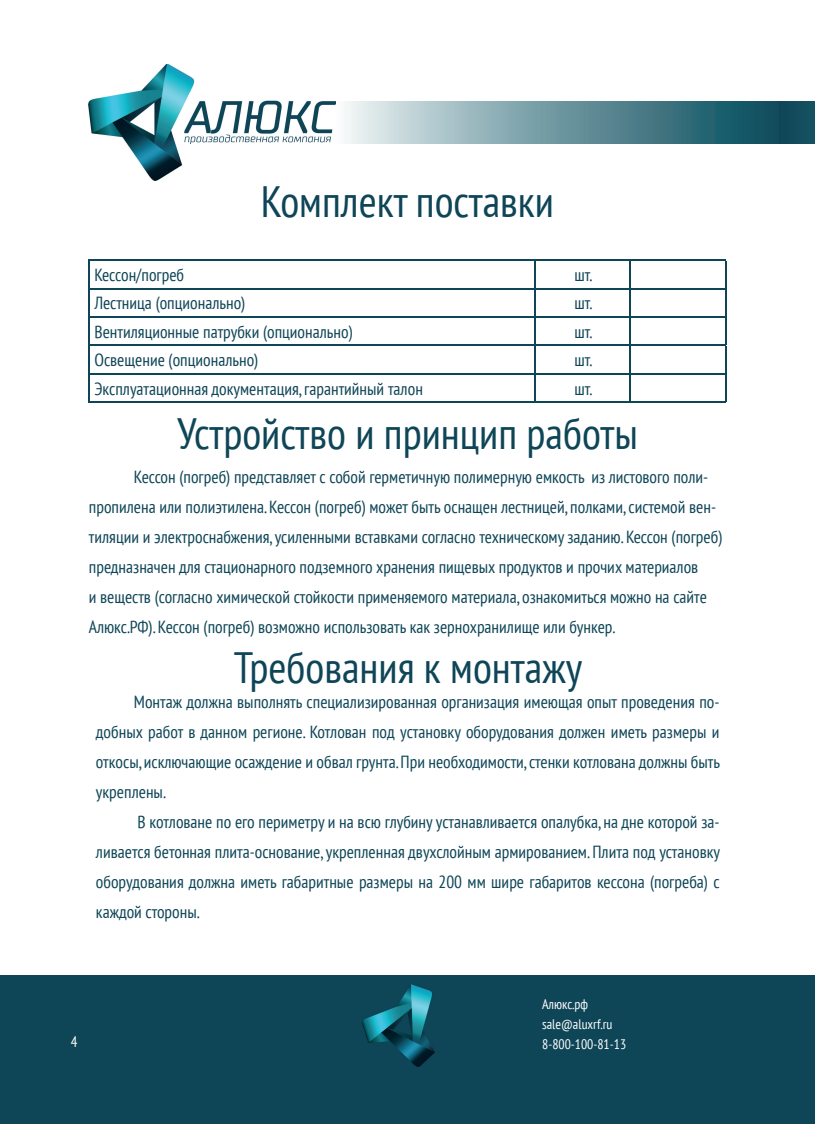
<style>
.page{position:relative;width:815px;height:1124px;background:#fff}
.page>*{position:absolute;margin:0;border:0;box-sizing:border-box;transform-origin:0 0}
.t1{font:condensed 43.75px "PT Sans";color:#0e4557}
.t2{font:condensed 17.5px/30px "PT Sans";color:#0e4557;text-align:justify}
.t3{font:condensed 15px "PT Sans";color:#fff}
.t4{font:condensed 13.75px/20px "PT Sans";color:#fff}
</style>
<div class="page">
<div style="left:0;top:975px;width:780px;height:148px;background:#0e4557"></div>
<img style="left:89px;top:64px;width:247px;height:116px">
<div style="left:780px;top:975px;width:35px;height:148px;background:#0e4557"></div>
<img style="left:362px;top:984px;width:73px;height:81px">
<hr style="left:534px;top:261px;width:2px;height:27px;background:#0e4557">
<hr style="left:534px;top:289px;width:2px;height:27px;background:#0e4557">
<hr style="left:534px;top:317px;width:2px;height:28px;background:#0e4557">
<hr style="left:534px;top:346px;width:2px;height:27px;background:#0e4557">
<hr style="left:534px;top:374px;width:2px;height:27px;background:#0e4557">
<hr style="left:89px;top:260px;width:446px;height:1px;background:#0e4557">
<hr style="left:535px;top:260px;width:95px;height:1px;background:#0e4557">
<hr style="left:630px;top:260px;width:96px;height:1px;background:#0e4557">
<hr style="left:89px;top:288px;width:446px;height:1px;background:#0e4557">
<hr style="left:535px;top:288px;width:95px;height:1px;background:#0e4557">
<hr style="left:630px;top:288px;width:96px;height:1px;background:#0e4557">
<hr style="left:89px;top:316px;width:446px;height:1px;background:#0e4557">
<hr style="left:535px;top:316px;width:95px;height:1px;background:#0e4557">
<hr style="left:630px;top:316px;width:96px;height:1px;background:#0e4557">
<hr style="left:89px;top:345px;width:446px;height:1px;background:#0e4557">
<hr style="left:535px;top:345px;width:95px;height:1px;background:#0e4557">
<hr style="left:630px;top:345px;width:96px;height:1px;background:#0e4557">
<hr style="left:89px;top:373px;width:446px;height:1px;background:#0e4557">
<svg style="left:89px;top:261px;width:1px;height:140px"></svg>
<hr style="left:535px;top:373px;width:95px;height:1px;background:#0e4557">
<hr style="left:630px;top:373px;width:96px;height:1px;background:#0e4557">
<svg style="left:630px;top:261px;width:1px;height:140px"></svg>
<svg style="left:725px;top:261px;width:1px;height:140px"></svg>
<hr style="left:89px;top:401px;width:446px;height:2px;background:#0e4557">
<hr style="left:535px;top:401px;width:95px;height:2px;background:#0e4557">
<hr style="left:630px;top:401px;width:96px;height:2px;background:#0e4557">
<img style="left:345px;top:101px;width:470px;height:43px">
<h1 class="t1" style="left:261px;top:174px;width:295px">Комплект поставки</h1>
<p class="t2" style="left:94px;top:259px;width:91px">Кессон/погреб</p>
<p class="t2" style="left:574px;top:259px;width:19px">шт.</p>
<p class="t2" style="left:94px;top:288px;width:152px">Лестница (опционально)</p>
<p class="t2" style="left:574px;top:288px;width:19px">шт.</p>
<p class="t2" style="left:94px;top:316px;width:260px">Вентиляционные патрубки (опционально)</p>
<p class="t2" style="left:574px;top:316px;width:19px">шт.</p>
<p class="t2" style="left:94px;top:344px;width:165px">Освещение (опционально)</p>
<p class="t2" style="left:574px;top:344px;width:19px">шт.</p>
<p class="t2" style="left:94px;top:373px;width:330px">Эксплуатационная документация, гарантийный талон</p>
<p class="t2" style="left:574px;top:373px;width:19px">шт.</p>
<h1 class="t1" style="left:177px;top:405px;width:462px">Устройство и принцип работы</h1>
<p class="t2" style="left:89px;top:461px;width:635px;text-align:left;text-indent:45px">Кессон (погреб) представляет с собой герметичную полимерную емкость из листового поли&shy;пропилена или полиэтилена. Кессон (погреб) может быть оснащен лестницей, полками, системой вен&shy;тиляции и электроснабжения, усиленными вставками согласно техническому заданию. Кессон (погреб) предназначен для стационарного подземного хранения пищевых продуктов и прочих материалов<br>и веществ (согласно химической стойкости применяемого материала, ознакомиться можно на сайте Алюкс.РФ). Кессон (погреб) возможно использовать как зернохранилище или бункер.</p>
<h1 class="t1" style="left:234px;top:639px;width:350px">Требования к монтажу</h1>
<p class="t2" style="left:96px;top:686px;width:626px;text-indent:38px">Монтаж должна выполнять специализированная организация имеющая опыт проведения по&shy;добных работ в данном регионе. Котлован под установку оборудования должен иметь размеры и откосы, исключающие осаждение и обвал грунта. При необходимости, стенки котлована должны быть укреплены.</p>
<p class="t2" style="left:96px;top:806px;width:626px;text-indent:42px">В котловане по его периметру и на всю глубину устанавливается опалубка, на дне которой за&shy;ливается бетонная плита-основание, укрепленная двухслойным армированием. Плита под установку оборудования должна иметь габаритные размеры на 200 мм шире габаритов кессона (погреба) с каждой стороны.</p>
<p class="t3" style="left:71px;top:1031px;width:8px">4</p>
<p class="t4" style="left:542px;top:993px;width:86px">Алюкс.рф sale@aluxrf.ru<br>8-800-100-81-13</p>
</div>
